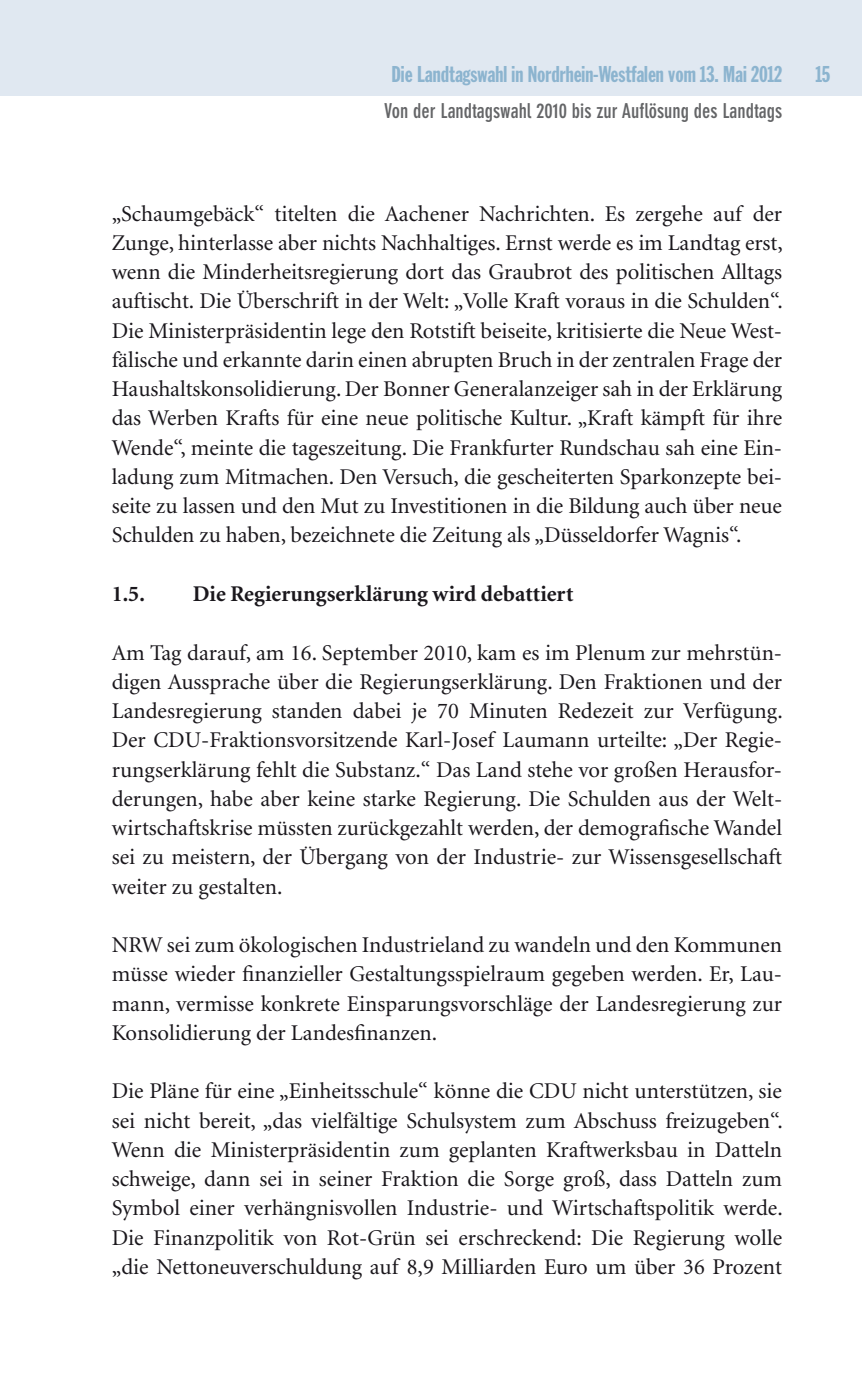
<style>
.page{position:relative;width:862px;height:1378px;background:#fff}
.page>*{position:absolute;margin:0;border:0;box-sizing:border-box;transform-origin:0 0}
.t1{font:22.5px/29.2px "Minion";color:#1a171c;text-align:justify}
.t2{font:22.5px "Franklin Gothic Extra Cond";color:#8cb4cf}
.t3{font:700 22.5px "Minion";color:#1a171c}
.t4{font:700 condensed 20.25px "DIN Neuzeit Grotesk";color:#646567}
</style>
<div class="page">
<div style="left:0;top:0;width:861px;height:96px;background:#e0e8f1"></div>
<p class="t2" style="left:391px;top:62px;width:392px">Die Landtagswahl in Nordrhein-Westfalen vom 13. Mai 2012</p>
<p class="t2" style="left:815px;top:62px;width:16px">15</p>
<p class="t4" style="left:384px;top:99px;width:7px">VON</p>
<p class="t4" style="left:421px;top:99px;width:35px">DER LANDT</p>
<p class="t4" style="left:484px;top:99px;width:23px">AGSWAHL</p>
<p class="t4" style="left:544px;top:99px;width:120px">2010 BIS ZUR AUFLÖSUNG</p>
<p class="t4" style="left:701px;top:99px;width:36px">DES LANDT</p>
<p class="t4" style="left:766px;top:99px;width:17px">AG</p>
<p class="t1" style="left:112px;top:200px;width:672px">„Schaumgebäck“ titelten die Aachener Nachrichten. Es zergehe auf der Zunge, hinterlasse aber nichts Nachhaltiges. Ernst werde es im Landtag erst, wenn die Minderheitsregierung dort das Graubrot des politischen Alltags auftischt. Die Überschrift in der Welt: „Volle Kraft voraus in die Schulden“.<br>Die Ministerpräsidentin lege den Rotstift beiseite, kritisierte die Neue West&shy;fälische und erkannte darin einen abrupten Bruch in der zentralen Frage der Haushaltskonsolidierung. Der Bonner Generalanzeiger sah in der Erklärung das Werben Krafts für eine neue politische Kultur. „Kraft kämpft für ihre Wende“, meinte die tageszeitung. Die Frankfurter Rundschau sah eine Ein&shy;ladung zum Mitmachen. Den Versuch, die gescheiterten Sparkonzepte bei&shy;seite zu lassen und den Mut zu Investitionen in die Bildung auch über neue Schulden zu haben, bezeichnete die Zeitung als „Düsseldorfer Wagnis“.</p>
<p class="t3" style="left:112px;top:582px;width:35px">1.5.</p>
<p class="t3" style="left:193px;top:582px;width:382px">Die Regierungserklärung wird debattiert</p>
<p class="t1" style="left:112px;top:638px;width:672px">Am Tag darauf, am 16. September 2010, kam es im Plenum zur mehrstün&shy;digen Aussprache über die Regierungserklärung. Den Fraktionen und der Landesregierung standen dabei je 70 Minuten Redezeit zur Verfügung.<br>Der CDU-Fraktionsvorsitzende Karl-Josef Laumann urteilte: „Der Regie&shy;rungserklärung fehlt die Substanz.“ Das Land stehe vor großen Herausfor&shy;derungen, habe aber keine starke Regierung. Die Schulden aus der Welt&shy;wirtschaftskrise müssten zurückgezahlt werden, der demografische Wandel sei zu meistern, der Übergang von der Industrie- zur Wissensgesellschaft weiter zu gestalten.</p>
<p class="t1" style="left:112px;top:931px;width:671px">NRW sei zum ökologischen Industrieland zu wandeln und den Kommunen müsse wieder finanzieller Gestaltungsspielraum gegeben werden. Er, Lau&shy;mann, vermisse konkrete Einsparungsvorschläge der Landesregierung zur Konsolidierung der Landesfinanzen.</p>
<p class="t1" style="left:112px;top:1077px;width:672px">Die Pläne für eine „Einheitsschule“ könne die CDU nicht unterstützen, sie sei nicht bereit, „das vielfältige Schulsystem zum Abschuss freizugeben“.<br>Wenn die Ministerpräsidentin zum geplanten Kraftwerksbau in Datteln schweige, dann sei in seiner Fraktion die Sorge groß, dass Datteln zum Symbol einer verhängnisvollen Industrie- und Wirtschaftspolitik werde.<br>Die Finanzpolitik von Rot-Grün sei erschreckend: Die Regierung wolle „die Nettoneuverschuldung auf 8,9 Milliarden Euro um über 36 Prozent</p>
</div>
